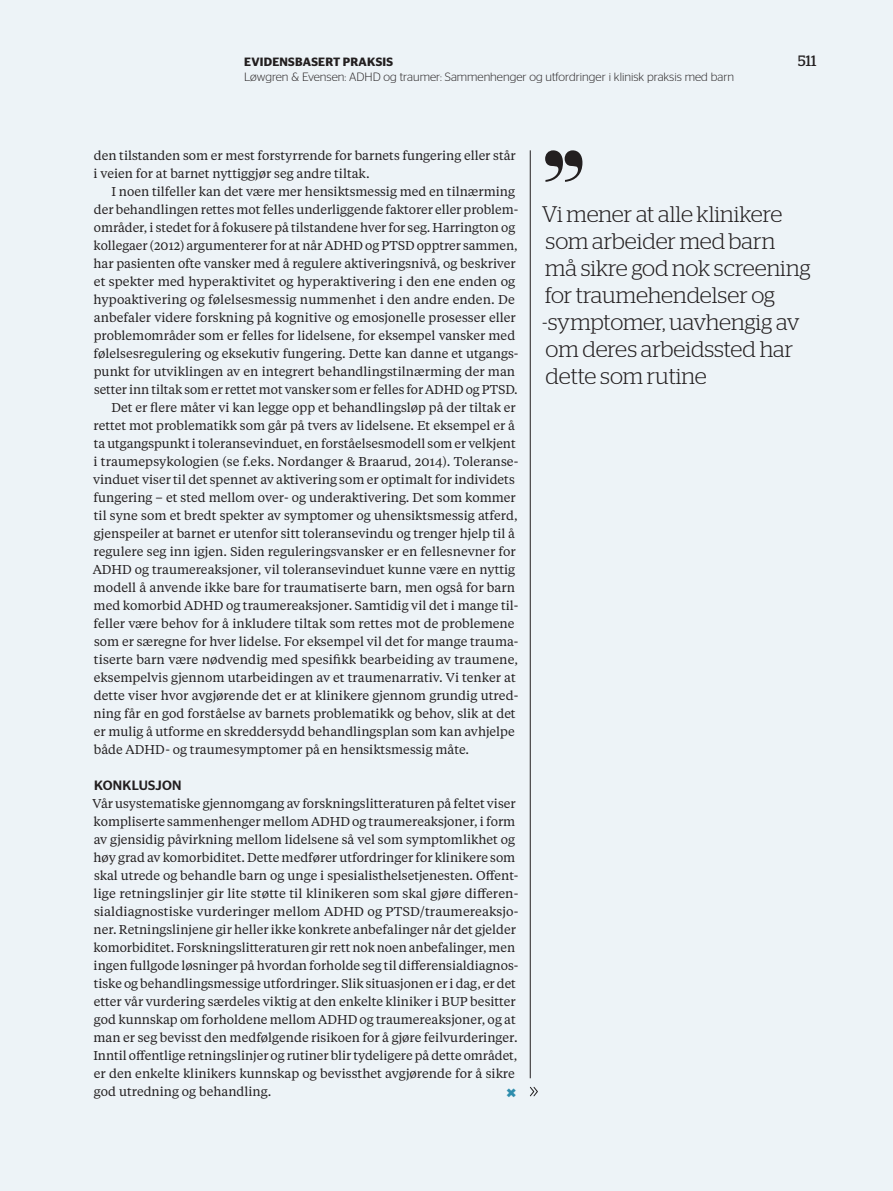
<style>
.page{position:relative;width:893px;height:1191px;background:#edf3f7}
.page>*{position:absolute;margin:0;border:0;box-sizing:border-box;transform-origin:0 0}
.t1{font:300 22.5px/27px "Stag";color:#231f20}
.t2{font:700 18px "Stag Sans";color:#2f8dad}
.t3{font:15px "Stag";color:#231f20}
.t4{font:500 13.5px "Stag Sans";letter-spacing:.02em;color:#231f20}
.t5{font:12.75px/18px "Tiempos Text";color:#231f20}
.t6{font:300 12px "Stag Sans";color:#231f20}
.t7{font:600 12px "Stag Sans";color:#231f20}
</style>
<div class="page">
<hr style="left:530px;top:150px;width:1px;height:928px;background:#231f20">
<svg style="left:530px;top:1086px;width:8px;height:10px"></svg>
<svg style="left:545px;top:150px;width:37px;height:32px"></svg>
<p class="t7" style="left:244px;top:55px;width:16px">EVIDENS</p>
<p class="t7" style="left:295px;top:55px;width:17px">BASERT</p>
<p class="t7" style="left:343px;top:55px;width:9px">PRAKSIS</p>
<p class="t3" style="left:798px;top:52px;width:20px">511</p>
<p class="t6" style="left:244px;top:70px;width:491px">Løwgren &amp; Evensen: ADHD og traumer: Sammenhenger og utfordringer i klinisk praksis med barn</p>
<p class="t5" style="left:94px;top:146px;width:424px">den tilstanden som er mest forstyrrende for barnets fungering eller står i veien for at barnet nyttiggjør seg andre tiltak.</p>
<p class="t5" style="left:111px;top:182px;width:405px">I noen tilfeller kan det være mer hensiktsmessig med en tilnærming</p>
<p class="t5" style="left:94px;top:200px;width:426px">der behandlingen rettes mot felles underliggende faktorer eller problem-</p>
<p class="t5" style="left:94px;top:218px;width:423px">områder, i stedet for å fokusere på tilstandene hver for seg. Harrington og</p>
<p class="t5" style="left:94px;top:236px;width:426px">kollegaer (2012) argumenterer for at når ADHD og PTSD opptrer sammen,</p>
<p class="t5" style="left:94px;top:254px;width:424px">har pasienten ofte vansker med å regulere aktiveringsnivå, og beskriver</p>
<p class="t5" style="left:94px;top:272px;width:423px">et spekter med hyperaktivitet og hyperaktivering i den ene enden og</p>
<p class="t5" style="left:94px;top:290px;width:423px">hypoaktivering og følelsesmessig nummenhet i den andre enden. De</p>
<p class="t5" style="left:94px;top:308px;width:424px">anbefaler videre forskning på kognitive og emosjonelle prosesser eller</p>
<p class="t5" style="left:94px;top:326px;width:423px">problemområder som er felles for lidelsene, for eksempel vansker med</p>
<p class="t5" style="left:94px;top:344px;width:426px">følelsesregulering og eksekutiv fungering. Dette kan danne et utgangs-</p>
<p class="t5" style="left:94px;top:362px;width:423px">punkt for utviklingen av en integrert behandlingstilnærming der man</p>
<p class="t5" style="left:94px;top:380px;width:425px">setter inn tiltak som er rettet mot vansker som er felles for ADHD og PTSD.</p>
<p class="t5" style="left:111px;top:398px;width:406px">Det er flere måter vi kan legge opp et behandlingsløp på der tiltak er</p>
<p class="t5" style="left:94px;top:416px;width:423px">rettet mot problematikk som går på tvers av lidelsene. Et eksempel er å</p>
<p class="t5" style="left:94px;top:434px;width:423px">ta utgangspunkt i toleransevinduet, en forståelsesmodell som er velkjent</p>
<p class="t5" style="left:94px;top:452px;width:426px">i traumepsykologien (se f.eks. Nordanger &amp; Braarud, 2014). Toleranse-</p>
<p class="t5" style="left:93px;top:470px;width:423px">vinduet viser til det spennet av aktivering som er optimalt for individets</p>
<p class="t5" style="left:94px;top:488px;width:424px">fungering – et sted mellom over- og underaktivering. Det som kommer</p>
<p class="t5" style="left:94px;top:506px;width:425px">til syne som et bredt spekter av symptomer og uhensiktsmessig atferd,</p>
<p class="t5" style="left:94px;top:524px;width:423px">gjenspeiler at barnet er utenfor sitt toleransevindu og trenger hjelp til å</p>
<p class="t5" style="left:94px;top:542px;width:424px">regulere seg inn igjen. Siden reguleringsvansker er en fellesnevner for</p>
<p class="t5" style="left:93px;top:560px;width:424px">ADHD og traumereaksjoner, vil toleransevinduet kunne være en nyttig</p>
<p class="t5" style="left:94px;top:578px;width:423px">modell å anvende ikke bare for traumatiserte barn, men også for barn</p>
<p class="t5" style="left:94px;top:596px;width:426px">med komorbid ADHD og traumereaksjoner. Samtidig vil det i mange til-</p>
<p class="t5" style="left:94px;top:614px;width:423px">feller være behov for å inkludere tiltak som rettes mot de problemene</p>
<p class="t5" style="left:94px;top:632px;width:426px">som er særegne for hver lidelse. For eksempel vil det for mange trauma-</p>
<p class="t5" style="left:94px;top:650px;width:426px">tiserte barn være nødvendig med spesifikk bearbeiding av traumene,</p>
<p class="t5" style="left:94px;top:668px;width:423px">eksempelvis gjennom utarbeidingen av et traumenarrativ. Vi tenker at</p>
<p class="t5" style="left:94px;top:686px;width:426px">dette viser hvor avgjørende det er at klinikere gjennom grundig utred-</p>
<p class="t5" style="left:94px;top:704px;width:424px">ning får en god forståelse av barnets problematikk og behov, slik at det</p>
<p class="t5" style="left:94px;top:722px;width:422px">er mulig å utforme en skreddersydd behandlingsplan som kan avhjelpe</p>
<p class="t5" style="left:94px;top:740px;width:377px">både ADHD- og traumesymptomer på en hensiktsmessig måte.</p>
<p class="t4" style="left:94px;top:777px;width:89px">KONKLUSJON</p>
<p class="t5" style="left:93px;top:794px;width:427px">Vår usystematiske gjennomgang av forskningslitteraturen på feltet viser kompliserte sammenhenger mellom ADHD og traumereaksjoner, i form av gjensidig påvirkning mellom lidelsene så vel som symptomlikhet og høy grad av komorbiditet. Dette medfører utfordringer for klinikere som skal utrede og behandle barn og unge i spesialisthelsetjenesten. Offent&shy;lige retningslinjer gir lite støtte til klinikeren som skal gjøre differen&shy;sialdiagnostiske vurderinger mellom ADHD og PTSD/traumereaksjo&shy;ner. Retningslinjene gir heller ikke konkrete anbefalinger når det gjelder komorbiditet. Forskningslitteraturen gir rett nok noen anbefalinger, men ingen fullgode løsninger på hvordan forholde seg til differensialdiagnos&shy;tiske og behandlingsmessige utfordringer. Slik situasjonen er i dag, er det etter vår vurdering særdeles viktig at den enkelte kliniker i BUP besitter god kunnskap om forholdene mellom ADHD og traumereaksjoner, og at man er seg bevisst den medfølgende risikoen for å gjøre feilvurderinger.<br>Inntil offentlige retningslinjer og rutiner blir tydeligere på dette området, er den enkelte klinikers kunnskap og bevissthet avgjørende for å sikre god utredning og behandling.</p>
<h2 class="t2" style="left:506px;top:1081px;width:11px">×</h2>
<h1 class="t1" style="left:542px;top:201px;width:270px">Vi mener at alle klinikere som arbeider med barn<br>må sikre god nok screening for traumehendelser og -symptomer, uavhengig av om deres arbeidssted har dette som rutine</h1>
</div>
